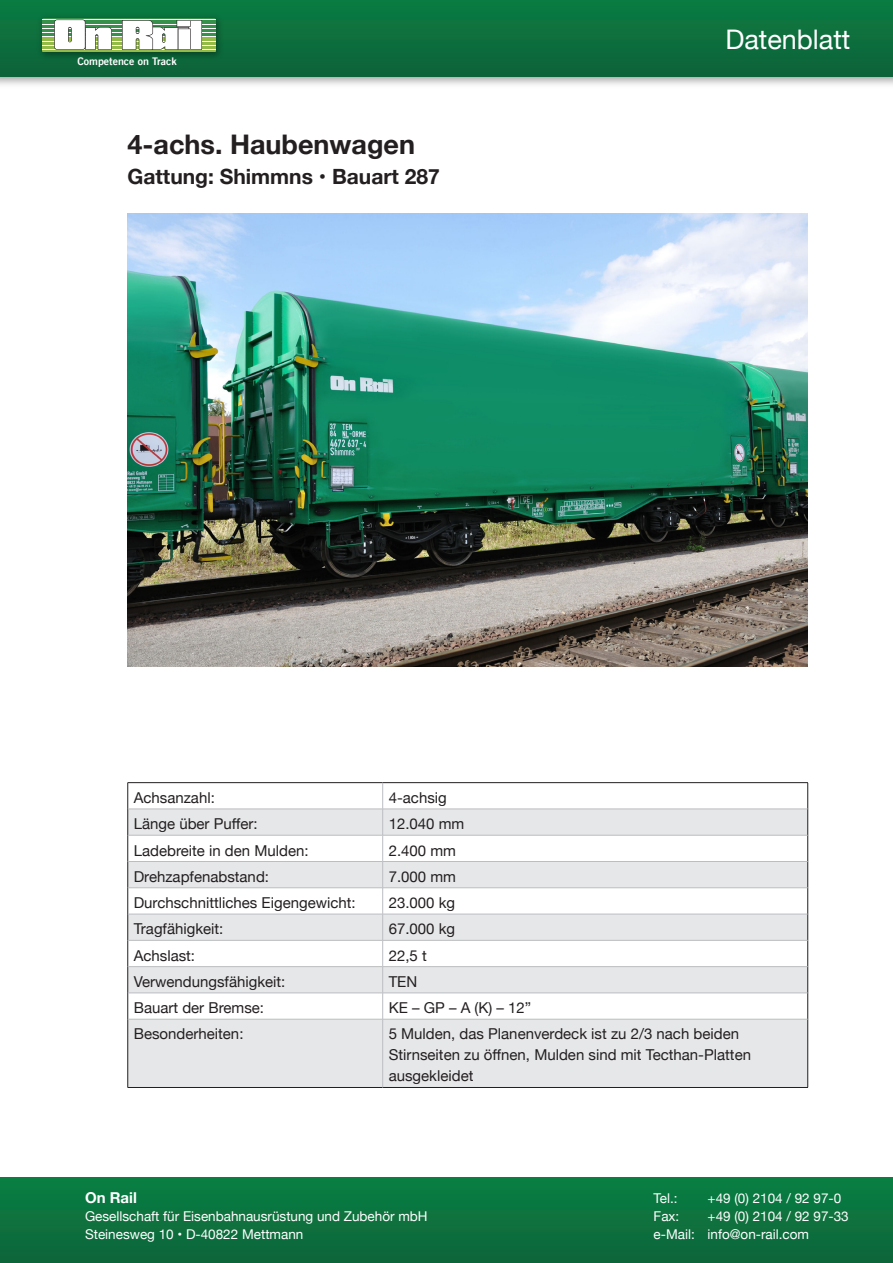
<style>
.page{position:relative;width:893px;height:1263px;background:#fff}
.page>*{position:absolute;margin:0;border:0;box-sizing:border-box;transform-origin:0 0}
.Headline{font:700 27px "Helvetica Neue";color:#231f20}
.t1{font:27px "Helvetica Neue";color:#fff}
.Gattung{font:700 21px "Helvetica Neue";color:#231f20}
.t2{font:15px/21px "Helvetica Neue";color:#231f20}
.t3{font:700 15px "Helvetica Neue";color:#fff}
.t4{font:13.5px/18px "Helvetica Neue";color:#fff}
.t5{font:10.65px "Trade Gothic LT Bold Two";color:#fff}
</style>
<div class="page">
<div style="left:0;top:0;width:893px;height:77px;background:linear-gradient(to right,#0c6d3d,#0c6f3d)"></div>
<img style="left:34px;top:10px;width:192px;height:53px">
<svg style="left:42px;top:18px;width:174px;height:34px"></svg>
<div style="left:0;top:1178px;width:893px;height:85px;background:linear-gradient(to right,#0c723e,#0c723e)"></div>
<img style="left:128px;top:214px;width:680px;height:453px">
<svg style="left:128px;top:810px;width:679px;height:277px;fill:#e6e7e9"></svg>
<hr style="left:128px;top:782px;width:255px;height:1px;background:#231f20">
<hr style="left:383px;top:782px;width:425px;height:1px;background:#231f20">
<svg style="left:127px;top:783px;width:1px;height:236px"></svg>
<svg style="left:807px;top:783px;width:1px;height:236px"></svg>
<hr style="left:127px;top:1019px;width:1px;height:68px;background:#231f20">
<hr style="left:807px;top:1019px;width:1px;height:68px;background:#231f20">
<hr style="left:128px;top:1087px;width:255px;height:1px;background:#231f20">
<hr style="left:383px;top:1087px;width:425px;height:1px;background:#231f20">
<hr style="left:128px;top:809px;width:255px;height:1px;background:#bcbdc0">
<hr style="left:383px;top:809px;width:424px;height:1px;background:#bcbdc0">
<hr style="left:128px;top:835px;width:255px;height:1px;background:#bcbdc0">
<hr style="left:383px;top:835px;width:424px;height:1px;background:#bcbdc0">
<hr style="left:128px;top:861px;width:255px;height:1px;background:#bcbdc0">
<hr style="left:383px;top:861px;width:424px;height:1px;background:#bcbdc0">
<hr style="left:128px;top:887px;width:255px;height:1px;background:#bcbdc0">
<hr style="left:383px;top:887px;width:424px;height:1px;background:#bcbdc0">
<hr style="left:128px;top:914px;width:255px;height:1px;background:#bcbdc0">
<hr style="left:383px;top:914px;width:424px;height:1px;background:#bcbdc0">
<hr style="left:128px;top:940px;width:255px;height:1px;background:#bcbdc0">
<hr style="left:383px;top:940px;width:424px;height:1px;background:#bcbdc0">
<hr style="left:128px;top:966px;width:255px;height:1px;background:#bcbdc0">
<hr style="left:383px;top:966px;width:424px;height:1px;background:#bcbdc0">
<hr style="left:128px;top:993px;width:255px;height:1px;background:#bcbdc0">
<hr style="left:383px;top:993px;width:424px;height:1px;background:#bcbdc0">
<svg style="left:382px;top:783px;width:1px;height:236px"></svg>
<hr style="left:128px;top:1019px;width:255px;height:1px;background:#bcbdc0">
<hr style="left:383px;top:1019px;width:424px;height:1px;background:#bcbdc0">
<hr style="left:382px;top:1019px;width:1px;height:68px;background:#bcbdc0">
<p class="t5" style="left:77px;top:55px;width:101px">Competence on Track</p>
<p class="Headline" style="left:128px;top:123px;width:289px">4-achs. Haubenwagen</p>
<p class="Gattung" style="left:128px;top:160px;width:314px">Gattung: Shimmns • Bauart 287</p>
<p class="t1" style="left:725px;top:20px;width:127px">Datenblatt</p>
<p class="t2" style="left:134px;top:788px;width:83px">Achsanzahl:</p>
<p class="t2" style="left:389px;top:788px;width:60px">4-achsig</p>
<p class="t2" style="left:134px;top:814px;width:125px">Länge über Puffer:</p>
<p class="t2" style="left:389px;top:814px;width:77px">12.040 mm</p>
<p class="t2" style="left:134px;top:840px;width:176px">Ladebreite in den Mulden:</p>
<p class="t2" style="left:389px;top:840px;width:69px">2.400 mm</p>
<p class="t2" style="left:134px;top:867px;width:137px">Drehzapfenabstand:</p>
<p class="t2" style="left:389px;top:867px;width:69px">7.000 mm</p>
<p class="t2" style="left:134px;top:893px;width:223px">Durchschnittliches Eigengewicht:</p>
<p class="t2" style="left:389px;top:893px;width:68px">23.000 kg</p>
<p class="t2" style="left:134px;top:919px;width:91px">Tragfähigkeit:</p>
<p class="t2" style="left:389px;top:919px;width:68px">67.000 kg</p>
<p class="t2" style="left:134px;top:946px;width:63px">Achslast:</p>
<p class="t2" style="left:389px;top:946px;width:40px">22,5 t</p>
<p class="t2" style="left:134px;top:972px;width:153px">Verwendungsfähigkeit:</p>
<p class="t2" style="left:389px;top:972px;width:30px">TEN</p>
<p class="t2" style="left:134px;top:998px;width:132px">Bauart der Bremse:</p>
<p class="t2" style="left:389px;top:998px;width:144px">KE – GP – A (K) – 12”</p>
<p class="t2" style="left:134px;top:1024px;width:111px">Besonderheiten:</p>
<p class="t2" style="left:389px;top:1024px;width:364px">5 Mulden, das Planenverdeck ist zu 2/3 nach beiden<br>Stirnseiten zu öffnen, Mulden sind mit Tecthan-Platten ausgekleidet</p>
<p class="t3" style="left:85px;top:1186px;width:53px">On Rail</p>
<p class="t4" style="left:85px;top:1208px;width:344px">Gesellschaft für Eisenbahnausrüstung und Zubehör mbH<br>Steinesweg 10 • D-40822 Mettmann</p>
<p class="t4" style="left:654px;top:1190px;width:26px">Tel.:</p>
<p class="t4" style="left:708px;top:1190px;width:135px">+49 (0) 2104 / 92 97-0</p>
<p class="t4" style="left:654px;top:1208px;width:27px">Fax:</p>
<p class="t4" style="left:654px;top:1208px;width:197px;text-indent:54px">+49 (0) 2104 / 92 97-33 e-Mail: info@on-rail.com</p>
</div>
